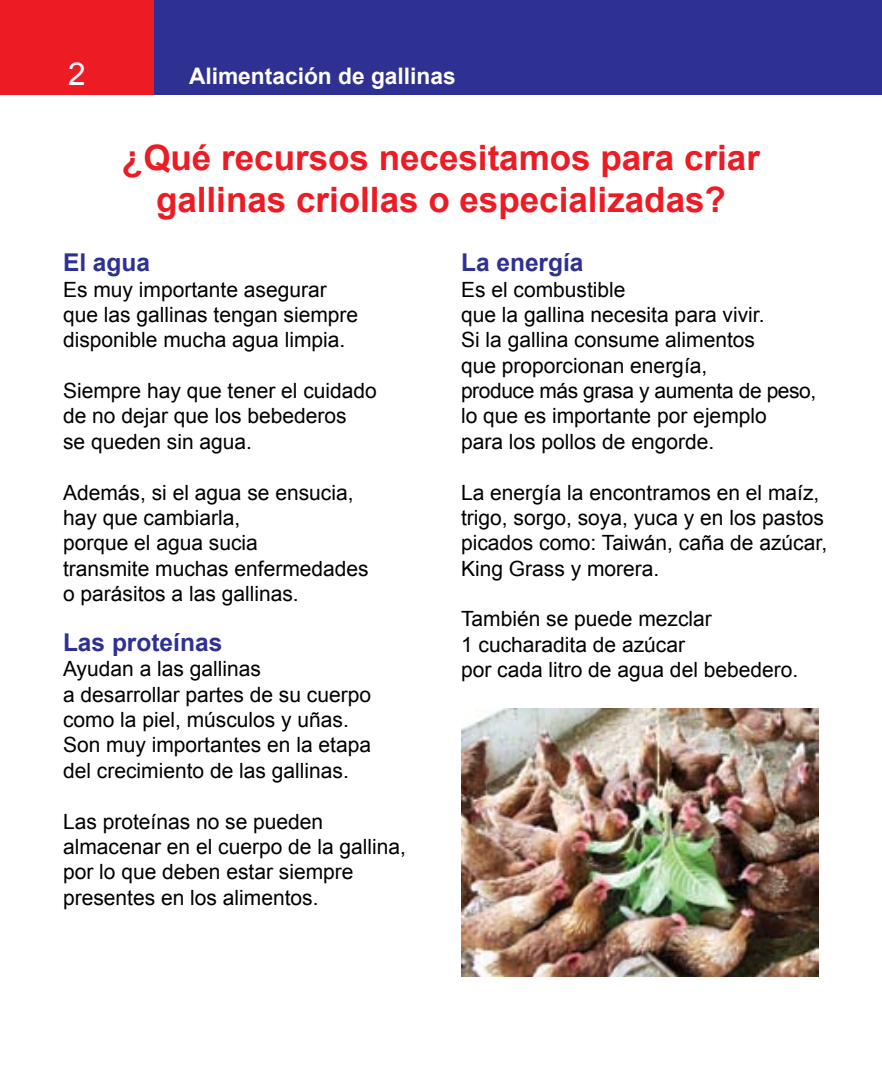
<style>
.page{position:relative;width:882px;height:1071px;background:#fff}
.page>*{position:absolute;margin:0;border:0;box-sizing:border-box;transform-origin:0 0}
.t1{font:700 35px/42px "Arial";color:#ed1c24;text-align:center}
.t2{font:700 24.5px "Arial";color:#2e3192}
.t3{font:700 22.75px "Arial";color:#fff}
.t4{font:21px/25.4px "Arial";color:#000}
</style>
<div class="page">
<div style="left:0;top:0;width:157px;height:94px;background:#ed1c24"></div>
<div style="left:155px;top:0;width:727px;height:94px;background:#2e3192"></div>
<img style="left:462px;top:709px;width:357px;height:267px">
<p class="t3" style="left:189px;top:63px;width:268px">Alimentación de gallinas</p>
<h1 class="t1" style="left:122px;top:137px;width:640px">¿Qué recursos necesitamos para criar gallinas criollas o especializadas?</h1>
<p class="t2" style="left:461px;top:249px;width:124px">La energía</p>
<p class="t4" style="left:461px;top:276px;width:357px">Es el combustible<br>que la gallina necesita para vivir.<br>Si la gallina consume alimentos<br>que proporcionan energía,<br>produce más grasa y aumenta de peso, lo que es importante por ejemplo<br>para los pollos de engorde.</p>
<p class="t4" style="left:461px;top:479px;width:368px">La energía la encontramos en el maíz, trigo, sorgo, soya, yuca y en los pastos picados como: Taiwán, caña de azúcar, King Grass y morera.</p>
<p class="t4" style="left:461px;top:606px;width:339px">También se puede mezclar<br>1 cucharadita de azúcar<br>por cada litro de agua del bebedero.</p>
<p class="t2" style="left:63px;top:249px;width:89px">El agua</p>
<p class="t4" style="left:63px;top:276px;width:297px">Es muy importante asegurar que las gallinas tengan siempre disponible mucha agua limpia.</p>
<p class="t4" style="left:63px;top:378px;width:315px">Siempre hay que tener el cuidado de no dejar que los bebederos<br>se queden sin agua.</p>
<p class="t4" style="left:63px;top:479px;width:307px">Además, si el agua se ensucia, hay que cambiarla,<br>porque el agua sucia<br>transmite muchas enfermedades o parásitos a las gallinas.</p>
<p class="t2" style="left:63px;top:629px;width:161px">Las proteínas</p>
<p class="t4" style="left:63px;top:656px;width:310px">Ayudan a las gallinas<br>a desarrollar partes de su cuerpo como la piel, músculos y uñas.<br>Son muy importantes en la etapa del crecimiento de las gallinas.</p>
<p class="t4" style="left:63px;top:808px;width:345px">Las proteínas no se pueden almacenar en el cuerpo de la gallina, por lo que deben estar siempre presentes en los alimentos.</p>
</div>
